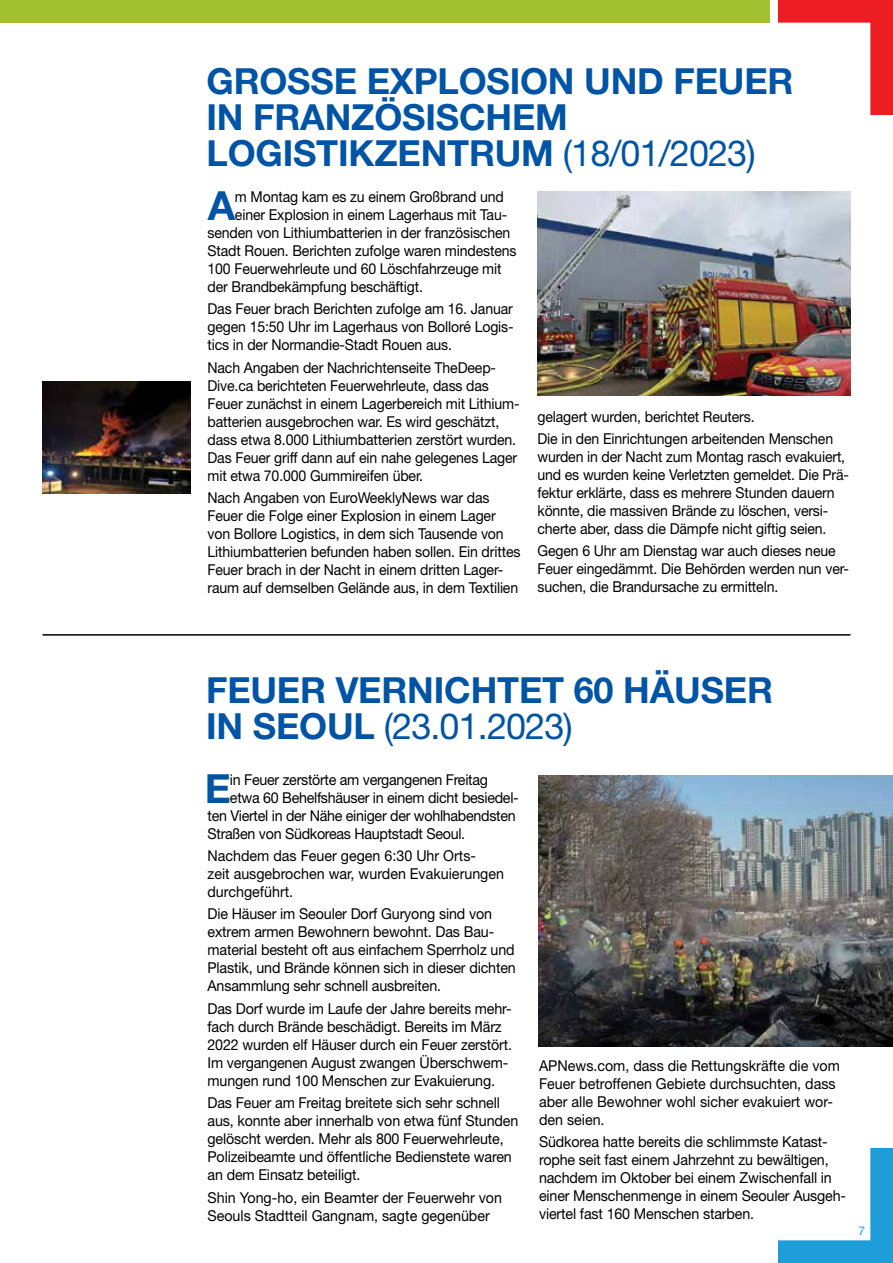
<style>
.page{position:relative;width:893px;height:1263px;background:#fff}
.page>*{position:absolute;margin:0;border:0;box-sizing:border-box;transform-origin:0 0}
.t1{font:700 40.2px "Helvetica Neue LT Std";color:#0054a6}
.t2{font:700 36px/36px "Helvetica Neue LT Std";letter-spacing:-.005em;color:#0054a6}
.t3{font:15px/18px "Helvetica Neue LT Std";letter-spacing:-.01em;color:#000;scale:.94 1}
.t4{font:15px/18px "Helvetica Neue LT Std";letter-spacing:-.01em;color:#000;scale:.95 1}
.t5{font:12px "Helvetica Neue LT Std";color:#1e9dd8}
.s1{font-weight:400}
</style>
<div class="page">
<img style="left:537px;top:191px;width:313px;height:205px">
<hr style="left:43px;top:634px;width:807px;height:2px;background:#000">
<img style="left:538px;top:775px;width:355px;height:271px">
<img style="left:43px;top:381px;width:147px;height:112px">
<div style="left:0;top:0;width:770px;height:23px;background:#a2c02f"></div>
<svg style="left:778px;top:1148px;width:115px;height:115px"></svg>
<svg style="left:778px;top:0;width:115px;height:115px"></svg>
<h2 class="t2" style="left:207px;top:63px;width:588px">GROSSE EXPLOSION UND FEUER<br>IN FRANZÖSISCHEM<br>LOGISTIKZENTRUM <span class="s1">(18/01/2023)</span></h2>
<h1 class="t1" style="left:208px;top:181px;width:29px">A</h1>
<p class="t3" style="left:235px;top:188px;width:287px">m Montag kam es zu einem Großbrand und</p>
<p class="t3" style="left:235px;top:206px;width:291px">einer Explosion in einem Lagerhaus mit Tau-</p>
<p class="t3" style="left:207px;top:224px;width:324px">senden von Lithiumbatterien in der französischen</p>
<p class="t3" style="left:207px;top:242px;width:330px">Stadt Rouen. Berichten zufolge waren mindestens</p>
<p class="t3" style="left:207px;top:260px;width:314px">100 Feuerwehrleute und 60 Löschfahrzeuge mit</p>
<p class="t3" style="left:207px;top:278px;width:231px">der Brandbekämpfung beschäftigt.</p>
<p class="t3" style="left:207px;top:300px;width:327px;text-align:justify">Das Feuer brach Berichten zufolge am 16. Januar gegen 15:50 Uhr im Lagerhaus von Bolloré Logis&shy;tics in der Normandie-Stadt Rouen aus.</p>
<p class="t3" style="left:207px;top:358px;width:334px">Nach Angaben der Nachrichtenseite TheDeep-Dive.ca berichteten Feuerwehrleute, dass das Feuer zunächst in einem Lagerbereich mit Lithium&shy;batterien ausgebrochen war. Es wird geschätzt, dass etwa 8.000 Lithiumbatterien zerstört wurden.<br>Das Feuer griff dann auf ein nahe gelegenes Lager mit etwa 70.000 Gummireifen über.</p>
<p class="t3" style="left:207px;top:488px;width:334px">Nach Angaben von EuroWeeklyNews war das Feuer die Folge einer Explosion in einem Lager von Bollore Logistics, in dem sich Tausende von Lithiumbatterien befunden haben sollen. Ein drittes Feuer brach in der Nacht in einem dritten Lager&shy;raum auf demselben Gelände aus, in dem Textilien</p>
<p class="t3" style="left:537px;top:405px;width:316px;line-height:22.2px">gelagert wurden, berichtet Reuters.<br>Die in den Einrichtungen arbeitenden Menschen</p>
<p class="t3" style="left:537px;top:448px;width:333px">wurden in der Nacht zum Montag rasch evakuiert, und es wurden keine Verletzten gemeldet. Die Prä&shy;fektur erklärte, dass es mehrere Stunden dauern könnte, die massiven Brände zu löschen, versi&shy;cherte aber, dass die Dämpfe nicht giftig seien.</p>
<p class="t3" style="left:537px;top:542px;width:333px">Gegen 6 Uhr am Dienstag war auch dieses neue<br>Feuer eingedämmt. Die Behörden werden nun ver&shy;suchen, die Brandursache zu ermitteln.</p>
<h2 class="t2" style="left:206px;top:672px;width:568px">FEUER VERNICHTET 60 HÄUSER<br>IN SEOUL <span class="s1">(23.01.2023)</span></h2>
<h1 class="t1" style="left:205px;top:763px;width:28px">E</h1>
<p class="t4" style="left:230px;top:770px;width:273px">in Feuer zerstörte am vergangenen Freitag</p>
<p class="t4" style="left:230px;top:788px;width:305px">etwa 60 Behelfshäuser in einem dicht besiedel-</p>
<p class="t4" style="left:207px;top:806px;width:326px">ten Viertel in der Nähe einiger der wohlhabendsten</p>
<p class="t4" style="left:207px;top:824px;width:273px">Straßen von Südkoreas Hauptstadt Seoul.</p>
<p class="t4" style="left:207px;top:846px;width:314px">Nachdem das Feuer gegen 6:30 Uhr Orts-<br>zeit ausgebrochen war, wurden Evakuierungen durchgeführt.</p>
<p class="t4" style="left:207px;top:905px;width:326px">Die Häuser im Seouler Dorf Guryong sind von extrem armen Bewohnern bewohnt. Das Bau&shy;material besteht oft aus einfachem Sperrholz und Plastik, und Brände können sich in dieser dichten Ansammlung sehr schnell ausbreiten.</p>
<p class="t4" style="left:207px;top:999px;width:322px">Das Dorf wurde im Laufe der Jahre bereits mehr&shy;fach durch Brände beschädigt. Bereits im März 2022 wurden elf Häuser durch ein Feuer zerstört.<br>Im vergangenen August zwangen Überschwem&shy;mungen rund 100 Menschen zur Evakuierung.</p>
<p class="t4" style="left:207px;top:1094px;width:329px">Das Feuer am Freitag breitete sich sehr schnell aus, konnte aber innerhalb von etwa fünf Stunden gelöscht werden. Mehr als 800 Feuerwehrleute, Polizeibeamte und öffentliche Bedienstete waren an dem Einsatz beteiligt.</p>
<p class="t4" style="left:207px;top:1188px;width:311px">Shin Yong-ho, ein Beamter der Feuerwehr von<br>Seouls Stadtteil Gangnam, sagte gegenüber</p>
<p class="t4" style="left:539px;top:1056px;width:318px">APNews.com, dass die Rettungskräfte die vom Feuer betroffenen Gebiete durchsuchten, dass aber alle Bewohner wohl sicher evakuiert wor&shy;den seien.</p>
<p class="t4" style="left:539px;top:1133px;width:325px">Südkorea hatte bereits die schlimmste Katast&shy;rophe seit fast einem Jahrzehnt zu bewältigen, nachdem im Oktober bei einem Zwischenfall in einer Menschenmenge in einem Seouler Ausgeh&shy;viertel fast 160 Menschen starben.</p>
<p class="t5" style="left:858px;top:1223px;width:8px">7</p>
</div>
